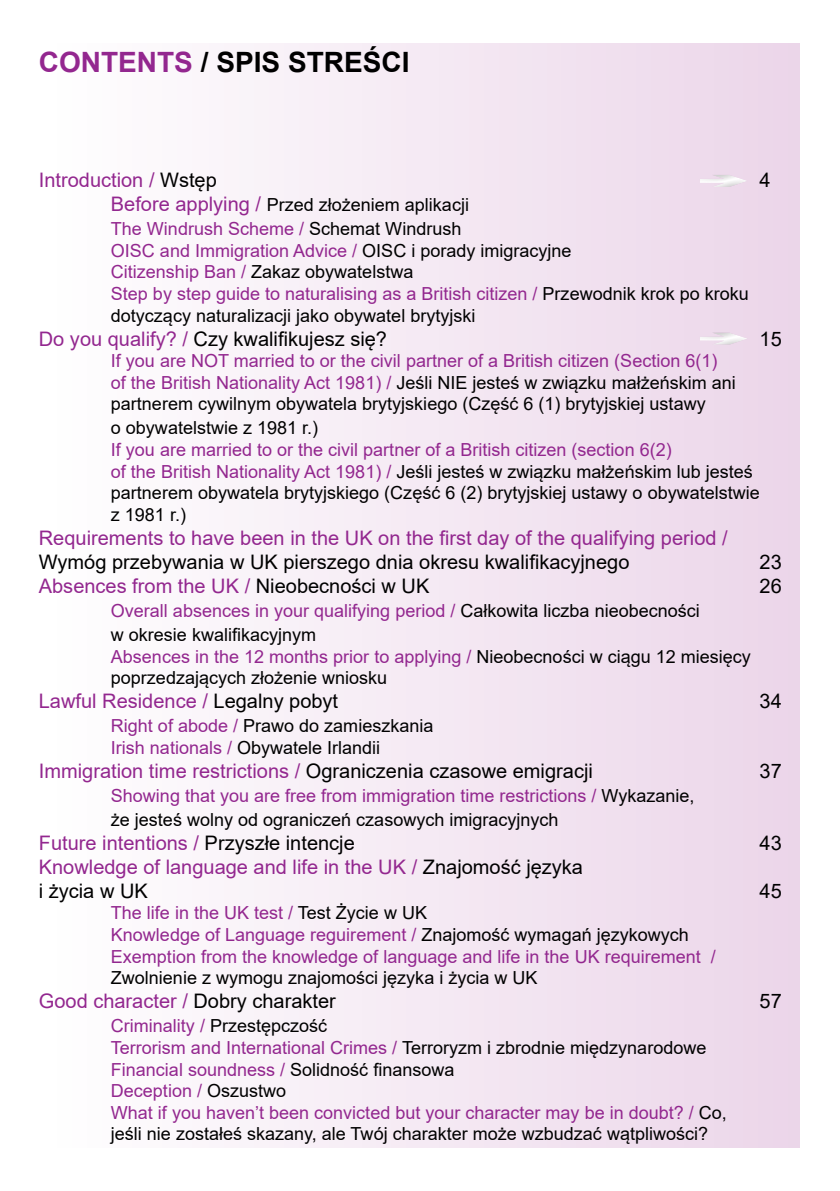
<style>
.page{position:relative;width:840px;height:1191px;background:#fff}
.page>*{position:absolute;margin:0;border:0;box-sizing:border-box;transform-origin:0 0}
.t1{font:700 28px "Arial";color:#000}
.t2{font:20px/24px "Arial";color:#93278f}
.t3{font:20px "Arial";color:#000}
.t4{font:18px/21.6px "Arial";color:#000}
.t5{font:18px/21.6px "Arial";color:#93278f}
.s1{color:#93278f}
.s2{color:#000}
.s3{font-size:20px;color:#93278f}
</style>
<div class="page">
<div style="left:39px;top:43px;width:760px;height:1104px;background:linear-gradient(to right,#fff,#ebd6e9)"></div>
<div style="left:682px;top:161px;width:82px;height:36px;background:#000;opacity:.5"></div>
<div style="left:682px;top:319px;width:82px;height:36px;background:#000;opacity:.5"></div>
<h1 class="t1" style="left:39px;top:42px;width:372px"><span class="s1">CONTENTS</span> / SPIS STREŚCI</h1>
<p class="t2" style="left:39px;top:168px;width:179px">Introduction / <span class="s2">Wstęp</span></p>
<p class="t3" style="left:759px;top:166px;width:13px">4</p>
<p class="t4" style="left:111px;top:193px;width:359px;line-height:24px"><span class="s3">Before applying /</span> Przed złożeniem aplikacji<br><span class="s1">The Windrush Scheme /</span> Schemat Windrush</p>
<p class="t4" style="left:111px;top:239px;width:639px"><span class="s1">OISC and Immigration Advice /</span> OISC i porady imigracyjne<br><span class="s1">Citizenship Ban /</span> Zakaz obywatelstwa<br><span class="s1">Step by step guide to naturalising as a British citizen /</span> Przewodnik krok po kroku dotyczący naturalizacji jako obywatel brytyjski</p>
<p class="t3" style="left:39px;top:325px;width:349px"><span class="s1">Do you qualify? /</span> Czy kwalifikujesz się?</p>
<p class="t3" style="left:759px;top:325px;width:24px">15</p>
<p class="t4" style="left:111px;top:350px;width:626px"><span class="s1">If you are NOT married to or the civil partner of a British citizen (Section 6(1) of the British Nationality Act 1981) /</span> Jeśli NIE jesteś w związku małżeńskim ani partnerem cywilnym obywatela brytyjskiego (Część 6 (1) brytyjskiej ustawy</p>
<p class="t4" style="left:111px;top:417px;width:209px">o obywatelstwie z 1981 r.)</p>
<p class="t4" style="left:111px;top:439px;width:650px"><span class="s1">If you are married to or the civil partner of a British citizen (section 6(2)<br>of the British Nationality Act 1981) /</span> Jeśli jesteś w związku małżeńskim lub jesteś partnerem obywatela brytyjskiego (Część 6 (2) brytyjskiej ustawy o obywatelstwie z 1981 r.)</p>
<p class="t2" style="left:39px;top:526px;width:690px">Requirements to have been in the UK on the first day of the qualifying period /</p>
<p class="t3" style="left:39px;top:548px;width:592px">Wymóg przebywania w UK pierszego dnia okresu kwalifikacyjnego</p>
<p class="t3" style="left:759px;top:548px;width:24px">23</p>
<p class="t2" style="left:39px;top:574px;width:392px">Absences from the UK / <span class="s2">Nieobecności w UK</span></p>
<p class="t3" style="left:759px;top:572px;width:24px">26</p>
<p class="t4" style="left:111px;top:598px;width:590px;line-height:24px"><span class="s1">Overall absences in your qualifying period /</span> Całkowita liczba nieobecności w okresie kwalifikacyjnym</p>
<p class="t4" style="left:111px;top:645px;width:641px"><span class="s1">Absences in the 12 months prior to applying /</span> Nieobecności w ciągu 12 miesięcy poprzedzających złożenie wniosku</p>
<p class="t2" style="left:39px;top:689px;width:301px">Lawful Residence / <span class="s2">Legalny pobyt</span></p>
<p class="t3" style="left:759px;top:687px;width:24px">34</p>
<p class="t4" style="left:111px;top:715px;width:324px"><span class="s1">Right of abode /</span> Prawo do zamieszkania<br><span class="s1">Irish nationals /</span> Obywatele Irlandii</p>
<p class="t2" style="left:39px;top:758px;width:555px">Immigration time restrictions / <span class="s2">Ograniczenia czasowe emigracji</span></p>
<p class="t3" style="left:759px;top:757px;width:24px">37</p>
<p class="t4" style="left:111px;top:783px;width:585px;line-height:24px"><span class="s1">Showing that you are free from immigration time restrictions /</span> Wykazanie, że jesteś wolny od ograniczeń czasowych imigracyjnych</p>
<p class="t2" style="left:39px;top:830px;width:317px">Future intentions / <span class="s2">Przyszłe intencje</span></p>
<p class="t3" style="left:759px;top:829px;width:24px">43</p>
<p class="t2" style="left:39px;top:854px;width:545px">Knowledge of language and life in the UK / <span class="s2">Znajomość języka i życia w UK</span></p>
<p class="t3" style="left:759px;top:877px;width:24px">45</p>
<p class="t5" style="left:111px;top:902px;width:606px">The life in the UK test / <span class="s2">Test Życie w UK<br></span>Knowledge of Language reguirement / <span class="s2">Znajomość wymagań językowych<br></span>Exemption from the knowledge of language and life in the UK requirement /</p>
<p class="t4" style="left:111px;top:967px;width:428px">Zwolnienie z wymogu znajomości języka i życia w UK</p>
<p class="t2" style="left:39px;top:989px;width:298px">Good character / <span class="s2">Dobry charakter</span></p>
<p class="t3" style="left:759px;top:987px;width:24px">57</p>
<p class="t4" style="left:111px;top:1015px;width:617px"><span class="s1">Criminality /</span> Przestępczość<br><span class="s1">Terrorism and International Crimes /</span> Terroryzm i zbrodnie międzynarodowe <span class="s1">Financial soundness /</span> Solidność finansowa<br><span class="s1">Deception /</span> Oszustwo<br><span class="s1">What if you haven’t been convicted but your character may be in doubt? /</span> Co, jeśli nie zostałeś skazany, ale Twój charakter może wzbudzać wątpliwości?</p>
</div>
